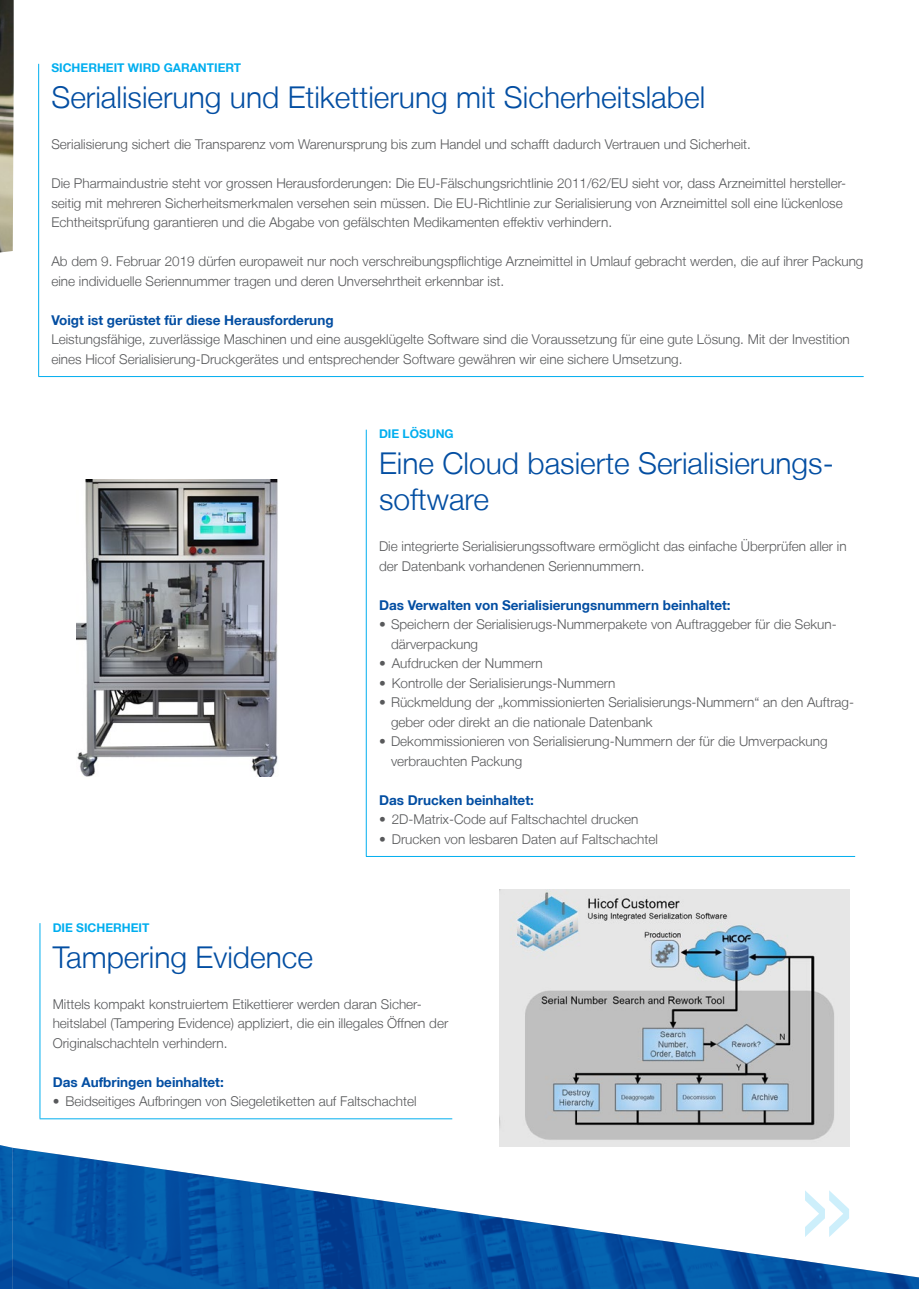
<style>
.page{position:relative;width:919px;height:1289px;background:#fff}
.page>*{position:absolute;margin:0;border:0;box-sizing:border-box;transform-origin:0 0}
.t1{font:300 150px "Helvetica Neue LT";color:#00aeef}
.t2{font:300 30px/36px "Helvetica Neue LT";color:#034ea2}
.t3{font:300 13.5px/19.5px "Helvetica Neue LT";color:#58595b}
.t4{font:700 13.5px "Helvetica Neue LT";color:#034ea2}
.t5{font:700 12px "Helvetica Neue LT";color:#00aeef}
</style>
<div class="page">
<img style="left:0;top:0;width:14px;height:252px">
<hr style="left:38px;top:64px;width:1px;height:312px;background:#00aeef">
<hr style="left:38px;top:376px;width:825px;height:1px;background:#00aeef">
<img style="left:0;top:1145px;width:13px;height:143px">
<img style="left:13px;top:1147px;width:905px;height:141px">
<img style="left:500px;top:889px;width:349px;height:257px">
<img style="left:77px;top:479px;width:201px;height:297px">
<hr style="left:366px;top:429px;width:1px;height:427px;background:#00aeef">
<hr style="left:366px;top:856px;width:489px;height:1px;background:#00aeef">
<hr style="left:40px;top:923px;width:1px;height:195px;background:#00aeef">
<hr style="left:40px;top:1118px;width:412px;height:1px;background:#00aeef">
<p class="t5" style="left:51px;top:61px;width:191px">SICHERHEIT WIRD GARANTIERT</p>
<h2 class="t2" style="left:51px;top:79px;width:655px">Serialisierung und Etikettierung mit Sicherheitslabel</h2>
<p class="t3" style="left:51px;top:134px;width:701px">Serialisierung sichert die Transparenz vom Warenursprung bis zum Handel und schafft dadurch Vertrauen und Sicherheit.</p>
<p class="t3" style="left:51px;top:173px;width:796px">Die Pharmaindustrie steht vor grossen Herausforderungen: Die EU-Fälschungsrichtlinie 2011/62/EU sieht vor, dass Arzneimittel hersteller&shy;seitig mit mehreren Sicherheitsmerkmalen versehen sein müssen. Die EU-Richtlinie zur Serialisierung von Arzneimittel soll eine lückenlose<br>Echtheitsprüfung garantieren und die Abgabe von gefälschten Medikamenten effektiv verhindern.</p>
<p class="t3" style="left:51px;top:251px;width:813px">Ab dem 9. Februar 2019 dürfen europaweit nur noch verschreibungspflichtige Arzneimittel in Umlauf gebracht werden, die auf ihrer Packung eine individuelle Seriennummer tragen und deren Unversehrtheit erkennbar ist.</p>
<p class="t4" style="left:51px;top:311px;width:283px">Voigt ist gerüstet für diese Herausforderung</p>
<p class="t3" style="left:51px;top:329px;width:799px">Leistungsfähige, zuverlässige Maschinen und eine ausgeklügelte Software sind die Voraussetzung für eine gute Lösung. Mit der Investition eines Hicof Serialisierung-Druckgerätes und entsprechender Software gewähren wir eine sichere Umsetzung.</p>
<p class="t5" style="left:379px;top:426px;width:76px">DIE LÖSUNG</p>
<h2 class="t2" style="left:379px;top:445px;width:456px">Eine Cloud basierte Serialisierungs&shy;software</h2>
<p class="t3" style="left:379px;top:536px;width:469px">Die integrierte Serialisierungssoftware ermöglicht das einfache Überprüfen aller in der Datenbank vorhandenen Seriennummern.</p>
<p class="t4" style="left:379px;top:596px;width:353px">Das Verwalten von Serialisierungsnummern beinhaltet:</p>
<p class="t3" style="left:391px;top:614px;width:447px;text-indent:-12px">• Speichern der Serialisierugs-Nummerpakete von Auftraggeber für die Sekun&shy;därverpackung</p>
<p class="t3" style="left:379px;top:653px;width:165px">• Aufdrucken der Nummern</p>
<p class="t3" style="left:379px;top:672px;width:238px">• Kontrolle der Serialisierungs-Nummern</p>
<p class="t3" style="left:391px;top:692px;width:464px;text-indent:-12px">• Rückmeldung der „kommissionierten Serialisierungs-Nummern“ an den Auftrag&shy;geber oder direkt an die nationale Datenbank</p>
<p class="t3" style="left:391px;top:731px;width:438px;text-indent:-12px">• Dekommissionieren von Serialisierung-Nummern der für die Umverpackung verbrauchten Packung</p>
<p class="t4" style="left:379px;top:791px;width:156px">Das Drucken beinhaltet:</p>
<p class="t3" style="left:379px;top:809px;width:261px">• 2D-Matrix-Code auf Faltschachtel drucken</p>
<p class="t3" style="left:379px;top:828px;width:280px">• Drucken von lesbaren Daten auf Faltschachtel</p>
<p class="t5" style="left:53px;top:920px;width:98px">DIE SICHERHEIT</p>
<h2 class="t2" style="left:53px;top:938px;width:262px">Tampering Evidence</h2>
<p class="t3" style="left:53px;top:993px;width:397px">Mittels kompakt konstruiertem Etikettierer werden daran Sicher&shy;heitslabel (Tampering Evidence) appliziert, die ein illegales Öffnen der<br>Originalschachteln verhindern.</p>
<p class="t4" style="left:53px;top:1073px;width:172px">Das Aufbringen beinhaltet:</p>
<p class="t3" style="left:53px;top:1091px;width:365px">• Beidseitiges Aufbringen von Siegeletiketten auf Faltschachtel</p>
<h1 class="t1" style="left:794px;top:1109px;width:65px">»</h1>
</div>
